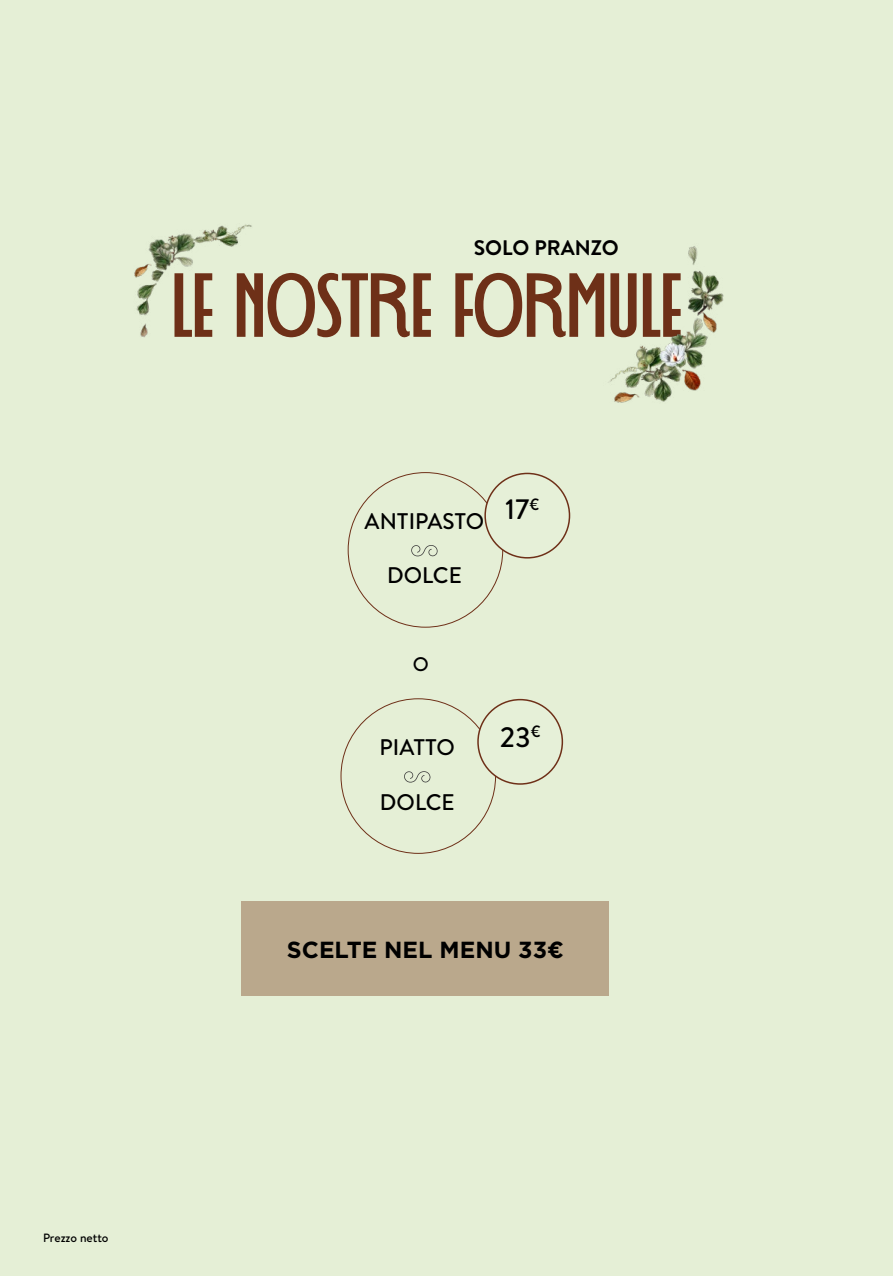
<style>
.page{position:relative;width:893px;height:1276px;background:#e5efd6}
.page>*{position:absolute;margin:0;border:0;box-sizing:border-box;transform-origin:0 0}
.t1{font:90.75px "Decohead FREE Regular";color:#6e3018}
.t2{font:500 28.05px "Brandon Text";color:#000}
.t3{font:700 23.25px "Gotham";color:#000}
.t4{font:500 22.65px "Brandon Text";color:#000}
.t5{font:700 21px "Brandon Text";color:#000}
.t6{font:500 19.65px "Brandon Text";color:#000}
.t7{font:500 12px "Brandon Text";color:#000}
</style>
<div class="page">
<img style="left:134px;top:224px;width:118px;height:114px">
<img style="left:608px;top:246px;width:116px;height:157px">
<svg style="left:411px;top:545px;width:27px;height:11px"></svg>
<svg style="left:404px;top:771px;width:27px;height:12px"></svg>
<div style="left:242px;top:901px;width:367px;height:94px;background:#baa88c"></div>
<div style="left:484px;top:473px;width:86px;height:85px;border:2px solid #6e3018;border-radius:50%"></div>
<div style="left:477px;top:699px;width:86px;height:85px;border:2px solid #6e3018;border-radius:50%"></div>
<p class="t5" style="left:474px;top:233px;width:147px">SOLO PRANZO</p>
<h1 class="t1" style="left:171px;top:252px;width:512px">LE NOSTRE FORMULE</h1>
<p class="t4" style="left:365px;top:506px;width:121px">ANTIPASTO</p>
<p class="t4" style="left:387px;top:560px;width:76px">DOLCE</p>
<p class="t2" style="left:505px;top:490px;width:36px">17<sup>€</sup></p>
<p class="t6" style="left:413px;top:650px;width:17px">O</p>
<p class="t4" style="left:380px;top:732px;width:77px">PIATTO</p>
<p class="t4" style="left:380px;top:786px;width:76px">DOLCE</p>
<p class="t2" style="left:500px;top:718px;width:42px">23<sup>€</sup></p>
<p class="t3" style="left:287px;top:934px;width:278px">SCELTE NEL MENU 33€</p>
<p class="t7" style="left:43px;top:1229px;width:67px">Prezzo netto</p>
</div>
